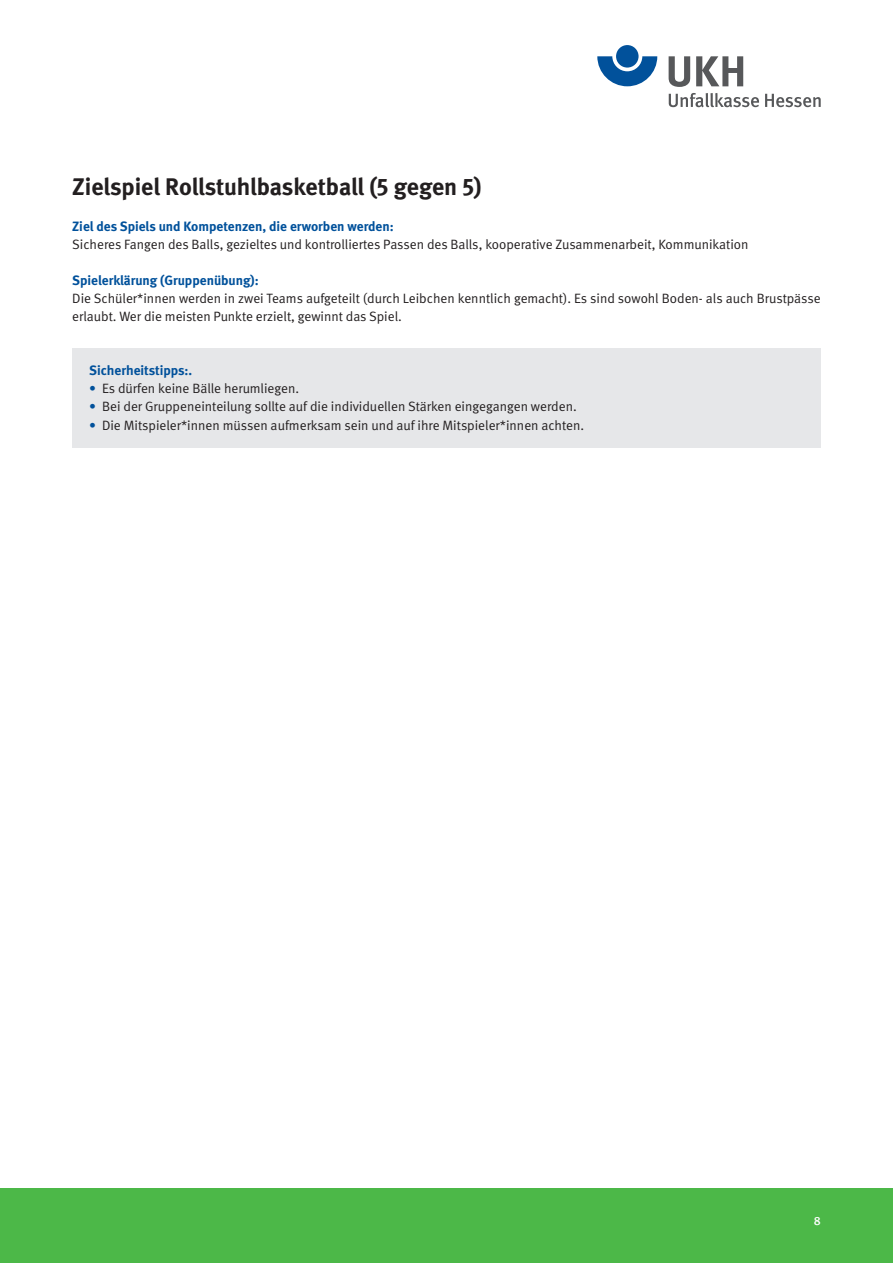
<style>
.page{position:relative;width:893px;height:1263px;background:#fff}
.page>*{position:absolute;margin:0;border:0;box-sizing:border-box;transform-origin:0 0}
.t1{font:700 24px "DGUV Meta";letter-spacing:-.005em;color:#231f20}
.t2{font:13.5px/18.1px "DGUV Meta";color:#231f20}
.t3{font:700 13.5px "DGUV Meta";color:#01519b}
.t4{font:500 12px "DGUV Meta";color:#fff}
.s1{color:#01519b}
</style>
<div class="page">
<svg style="left:597px;top:56px;width:60px;height:30px"></svg>
<div style="left:616px;top:45px;width:23px;height:23px;background:#01519b;border-radius:50%"></div>
<svg style="left:669px;top:56px;width:21px;height:31px"></svg>
<svg style="left:696px;top:56px;width:47px;height:30px"></svg>
<svg style="left:669px;top:93px;width:90px;height:14px"></svg>
<svg style="left:765px;top:94px;width:56px;height:13px"></svg>
<div style="left:0;top:1188px;width:893px;height:75px;background:#4cb848"></div>
<div style="left:72px;top:348px;width:749px;height:99px;background:#e6e7e9"></div>
<h1 class="t1" style="left:72px;top:172px;width:411px">Zielspiel Rollstuhlbasketball (5 gegen 5)</h1>
<p class="t3" style="left:72px;top:218px;width:323px">Ziel des Spiels und Kompetenzen, die erworben werden:</p>
<p class="t2" style="left:72px;top:235px;width:678px">Sicheres Fangen des Balls, gezieltes und kontrolliertes Passen des Balls, kooperative Zusammenarbeit, Kommunikation</p>
<p class="t3" style="left:72px;top:272px;width:188px">Spielerklärung (Gruppenübung):</p>
<p class="t2" style="left:72px;top:290px;width:750px">Die Schüler*innen werden in zwei Teams aufgeteilt (durch Leibchen kenntlich gemacht). Es sind sowohl Boden- als auch Brustpässe erlaubt. Wer die meisten Punkte erzielt, gewinnt das Spiel.</p>
<p class="t3" style="left:89px;top:363px;width:105px">Sicherheitstipps:.</p>
<p class="t2" style="left:89px;top:380px;width:211px"><span class="s1">•</span> Es dürfen keine Bälle herumliegen.</p>
<p class="t2" style="left:89px;top:398px;width:489px"><span class="s1">•</span> Bei der Gruppeneinteilung sollte auf die individuellen Stärken eingegangen werden.</p>
<p class="t2" style="left:89px;top:416px;width:496px"><span class="s1">•</span> Die Mitspieler*innen müssen aufmerksam sein und auf ihre Mitspieler*innen achten.</p>
<p class="t4" style="left:814px;top:1213px;width:9px">8</p>
</div>
